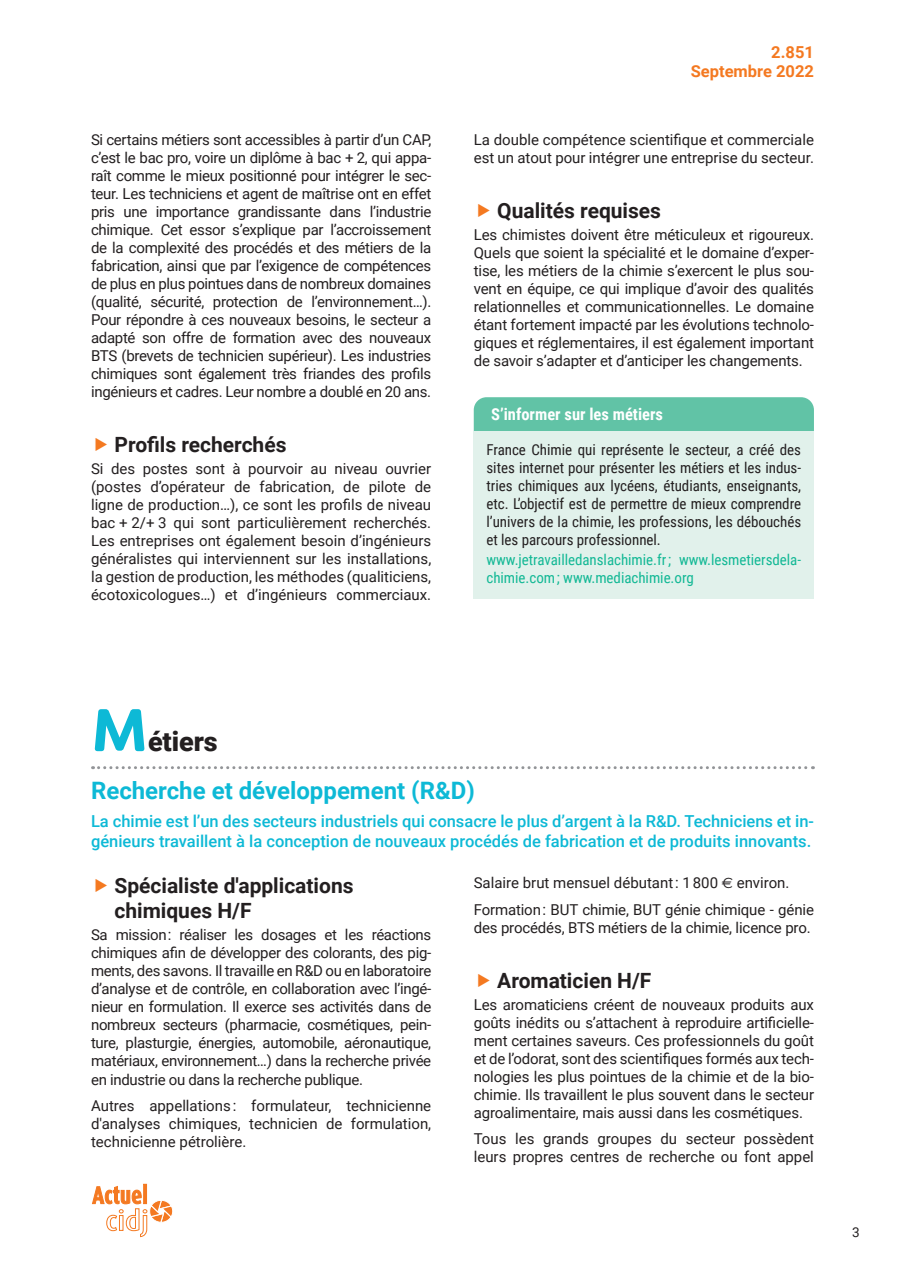
<style>
.page{position:relative;width:905px;height:1275px;background:#fff}
.page>*{position:absolute;margin:0;border:0;box-sizing:border-box;transform-origin:0 0}
.t1{font:700 60px "Filson Soft";color:#0db9d6}
.t2{font:900 27px "Roboto";letter-spacing:-.005em;color:#231f20}
.t3{font:700 24px "Roboto";color:#0db9d6}
.t4{font:700 21px/25.2px "Roboto";color:#231f20}
.t5{font:500 16.5px/19.8px "Roboto";color:#0db9d6}
.t6{font:700 16.5px "Roboto Condensed";color:#fff}
.t7{font:700 16.5px/19.8px "Roboto";color:#f47921;text-align:right}
.t8{font:15px/18px "Roboto";letter-spacing:-.01em;color:#231f20;text-align:justify}
.t9{font:15px/18px "Roboto Condensed";letter-spacing:-.005em;color:#231f20;text-align:justify}
.t10{font:15px/18px "Roboto Condensed";letter-spacing:-.005em;color:#12b895}
.t11{font:13.5px "Roboto";color:#231f20}
.s1{font-family:"Euro Sans"}
</style>
<div class="page">
<div style="left:143px;top:1184px;width:4px;height:20px;border:1px solid #f47921"></div>
<svg style="left:92px;top:1185px;width:81px;height:52px"></svg>
<svg style="left:93px;top:766px;width:720px;height:3px"></svg>
<div style="left:474px;top:397px;width:340px;height:34px;background:#61c3a6"></div>
<div style="left:474px;top:431px;width:340px;height:167px;background:#e1f1eb"></div>
<p class="t8" style="left:91px;top:130px;width:342px">Si certains métiers sont accessibles à partir d’un CAP, c’est le bac pro, voire un diplôme à bac + 2, qui appa&shy;raît comme le mieux positionné pour intégrer le sec&shy;teur. Les techniciens et agent de maîtrise ont en effet pris une importance grandissante dans l’industrie chimique. Cet essor s’explique par l’accroissement de la complexité des procédés et des métiers de la fabrication, ainsi que par l’exigence de compétences de plus en plus pointues dans de nombreux domaines (qualité, sécurité, protection de l’environnement…).<br>Pour répondre à ces nouveaux besoins, le secteur a adapté son offre de formation avec des nouveaux BTS (brevets de technicien supérieur). Les industries chimiques sont également très friandes des profils ingénieurs et cadres. Leur nombre a doublé en 20 ans.</p>
<h3 class="t4" style="left:115px;top:431px;width:173px">Profils recherchés</h3>
<p class="t8" style="left:91px;top:459px;width:342px">Si des postes sont à pourvoir au niveau ouvrier (postes d’opérateur de fabrication, de pilote de ligne de production…), ce sont les profils de niveau bac + 2/+ 3 qui sont particulièrement recherchés.<br>Les entreprises ont également besoin d’ingénieurs généralistes qui interviennent sur les installations, la gestion de production, les méthodes (qualiticiens, écotoxicologues…) et d’ingénieurs commerciaux.</p>
<p class="t7" style="left:691px;top:41px;width:125px">2.851<br>Septembre 2022</p>
<p class="t8" style="left:474px;top:130px;width:342px">La double compétence scientifique et commerciale est un atout pour intégrer une entreprise du secteur.</p>
<h3 class="t4" style="left:497px;top:197px;width:165px">Qualités requises</h3>
<p class="t8" style="left:474px;top:225px;width:342px">Les chimistes doivent être méticuleux et rigoureux.<br>Quels que soient la spécialité et le domaine d’exper&shy;tise, les métiers de la chimie s’exercent le plus sou&shy;vent en équipe, ce qui implique d’avoir des qualités relationnelles et communicationnelles. Le domaine étant fortement impacté par les évolutions technolo&shy;giques et réglementaires, il est également important de savoir s’adapter et d’anticiper les changements.</p>
<p class="t6" style="left:491px;top:403px;width:173px">S’informer sur les métiers</p>
<p class="t9" style="left:486px;top:440px;width:316px">France Chimie qui représente le secteur, a créé des sites internet pour présenter les métiers et les indus&shy;tries chimiques aux lycéens, étudiants, enseignants, etc. L’objectif est de permettre de mieux comprendre l’univers de la chimie, les professions, les débouchés et les parcours professionnel.</p>
<p class="t10" style="left:486px;top:550px;width:316px">www.jetravailledanslachimie.fr ; www.lesmetiersdela&shy;chimie.com ; www.mediachimie.org</p>
<h1 class="t1" style="left:92px;top:691px;width:57px">M</h1>
<h2 class="t2" style="left:148px;top:723px;width:71px">étiers</h2>
<h3 class="t3" style="left:91px;top:773px;width:385px">Recherche et développement (R&amp;D)</h3>
<p class="t5" style="left:91px;top:811px;width:724px">La chimie est l’un des secteurs industriels qui consacre le plus d’argent à la R&amp;D. Techniciens et in&shy;génieurs travaillent à la conception de nouveaux procédés de fabrication et de produits innovants.</p>
<h3 class="t4" style="left:115px;top:872px;width:240px">Spécialiste d'applications chimiques H/F</h3>
<p class="t8" style="left:91px;top:925px;width:342px">Sa mission : réaliser les dosages et les réactions chimiques afin de développer des colorants, des pig&shy;ments, des savons. Il travaille en R&amp;D ou en laboratoire d’analyse et de contrôle, en collaboration avec l’ingé&shy;nieur en formulation. Il exerce ses activités dans de nombreux secteurs (pharmacie, cosmétiques, pein&shy;ture, plasturgie, énergies, automobile, aéronautique, matériaux, environnement…) dans la recherche privée en industrie ou dans la recherche publique.</p>
<p class="t8" style="left:91px;top:1096px;width:342px">Autres appellations : formulateur, technicienne d'analyses chimiques, technicien de formulation, technicienne pétrolière.</p>
<p class="t8" style="left:474px;top:869px;width:342px;line-height:26.5px">Salaire brut mensuel débutant : 1 800 <span class="s1">€</span> environ.<br>Formation : BUT chimie, BUT génie chimique - génie</p>
<p class="t8" style="left:474px;top:918px;width:338px">des procédés, BTS métiers de la chimie, licence pro.</p>
<h3 class="t4" style="left:497px;top:967px;width:156px">Aromaticien H/F</h3>
<p class="t8" style="left:474px;top:995px;width:342px">Les aromaticiens créent de nouveaux produits aux goûts inédits ou s’attachent à reproduire artificielle&shy;ment certaines saveurs. Ces professionnels du goût et de l’odorat, sont des scientifiques formés aux tech&shy;nologies les plus pointues de la chimie et de la bio&shy;chimie. Ils travaillent le plus souvent dans le secteur agroalimentaire, mais aussi dans les cosmétiques.</p>
<p class="t8" style="left:474px;top:1129px;width:342px">Tous les grands groupes du secteur possèdent leurs propres centres de recherche ou font appel</p>
<p class="t11" style="left:852px;top:1223px;width:9px">3</p>
</div>
